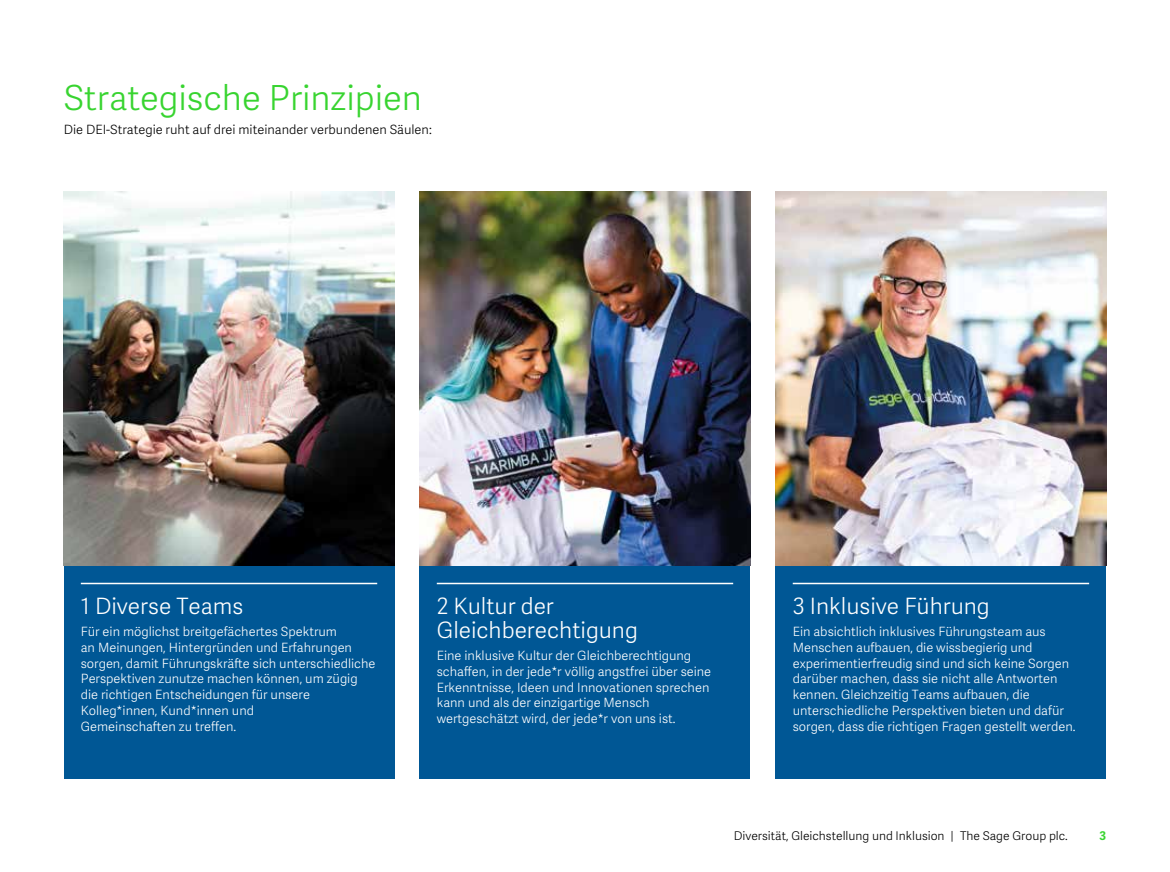
<style>
.page{position:relative;width:1170px;height:872px;background:#fff}
.page>*{position:absolute;margin:0;border:0;box-sizing:border-box;transform-origin:0 0}
.t1{font:34.5px "Adelle Sans SAGE Lt";color:#38d430}
.t2{font:22.5px/24px "Adelle Sans SAGE Lt";color:#fff}
.t3{font:12.75px/15.8px "Adelle Sans SAGE Lt";color:#fff}
.t4{font:12.75px "Adelle Sans SAGE Lt";color:#000}
.t5{font:12px "Adelle Sans SAGE Lt";color:#000}
.t6{font:700 12px "Adelle Sans SAGE";color:#38d430}
</style>
<div class="page">
<img style="left:64px;top:191px;width:330px;height:375px">
<div style="left:64px;top:566px;width:330px;height:212px;background:#005795"></div>
<hr style="left:81px;top:583px;width:296px;height:1px;background:#fff">
<img style="left:420px;top:191px;width:330px;height:375px">
<div style="left:420px;top:566px;width:330px;height:212px;background:#005795"></div>
<hr style="left:437px;top:583px;width:296px;height:1px;background:#fff">
<img style="left:775px;top:191px;width:331px;height:375px">
<div style="left:775px;top:566px;width:331px;height:212px;background:#005795"></div>
<hr style="left:792px;top:583px;width:296px;height:1px;background:#fff">
<h1 class="t1" style="left:64px;top:73px;width:359px">Strategische Prinzipien</h1>
<p class="t4" style="left:64px;top:120px;width:369px">Die DEI-Strategie ruht auf drei miteinander verbundenen Säulen:</p>
<h2 class="t2" style="left:81px;top:593px;width:164px">1 Diverse Teams</h2>
<p class="t3" style="left:81px;top:623px;width:296px">Für ein möglichst breitgefächertes Spektrum<br>an Meinungen, Hintergründen und Erfahrungen sorgen, damit Führungskräfte sich unterschiedliche Perspektiven zunutze machen können, um zügig die richtigen Entscheidungen für unsere Kolleg*innen, Kund*innen und<br>Gemeinschaften zu treffen.</p>
<h2 class="t2" style="left:437px;top:593px;width:202px">2 Kultur der<br>Gleichberechtigung</h2>
<p class="t3" style="left:437px;top:647px;width:276px">Eine inklusive Kultur der Gleichberechtigung schaffen, in der jede*r völlig angstfrei über seine Erkenntnisse, Ideen und Innovationen sprechen kann und als der einzigartige Mensch wertgeschätzt wird, der jede*r von uns ist.</p>
<h2 class="t2" style="left:792px;top:593px;width:198px">3 Inklusive Führung</h2>
<p class="t3" style="left:792px;top:623px;width:284px">Ein absichtlich inklusives Führungsteam aus Menschen aufbauen, die wissbegierig und experimentierfreudig sind und sich keine Sorgen darüber machen, dass sie nicht alle Antworten kennen. Gleichzeitig Teams aufbauen, die unterschiedliche Perspektiven bieten und dafür sorgen, dass die richtigen Fragen gestellt werden.</p>
<p class="t5" style="left:733px;top:827px;width:335px">Diversität, Gleichstellung und Inklusion | The Sage Group plc.</p>
<p class="t6" style="left:1099px;top:827px;width:8px">3</p>
</div>
